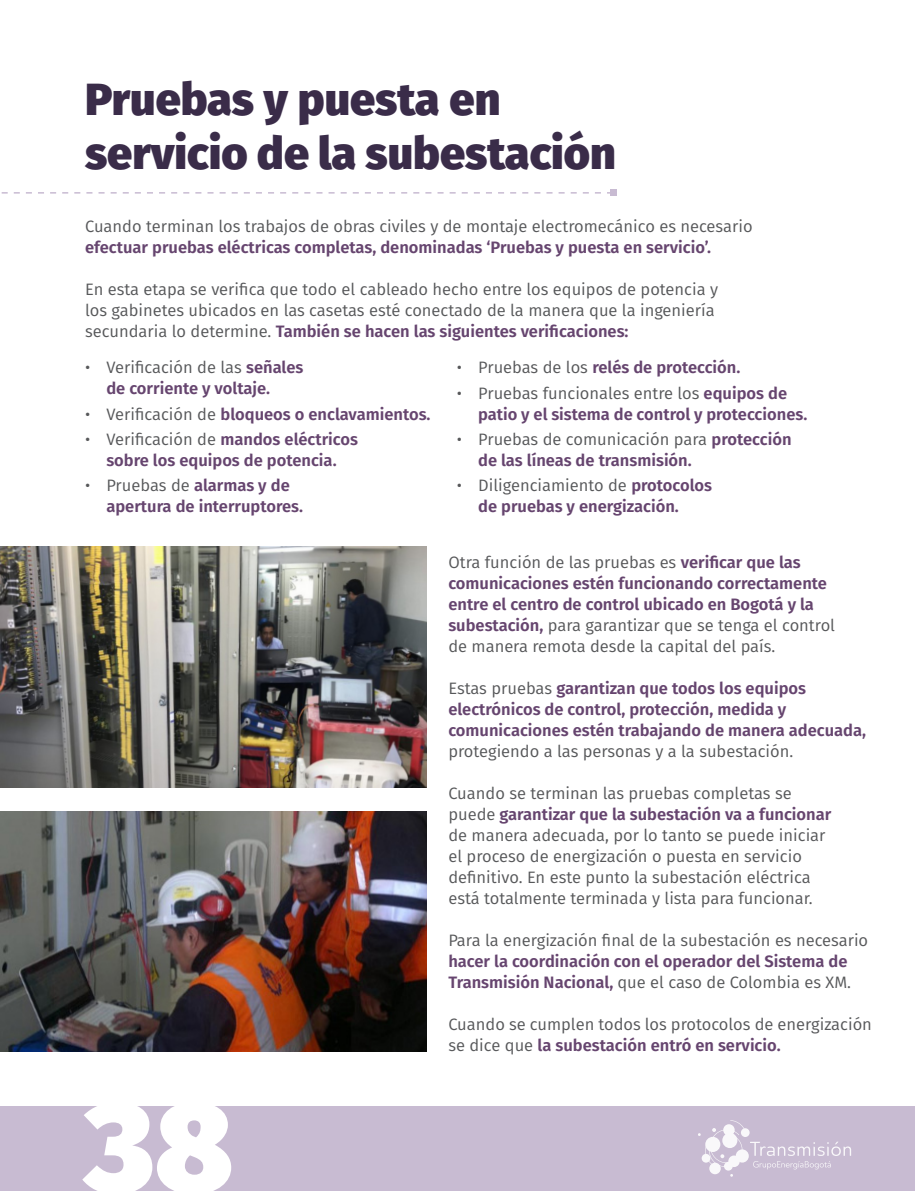
<style>
.page{position:relative;width:915px;height:1191px;background:#fff}
.page>*{position:absolute;margin:0;border:0;box-sizing:border-box;transform-origin:0 0}
.t1{font:900 127.5px "Fira Sans";color:#fff}
.Títulos{font:800 45px/54px "Fira Sans";color:#3a2c49}
.t2{font:16.5px/21px "Fira Sans";color:#57585a}
.t3{font:600 16.5px/21px "Fira Sans";color:#66456f}
.s1{font-weight:600;color:#66456f}
.s2{font-weight:400;color:#57585a}
</style>
<div class="page">
<div style="left:0;top:1106px;width:914px;height:85px;background:#c8bbd2"></div>
<svg style="left:698px;top:1120px;width:152px;height:56px"></svg>
<img style="left:0;top:811px;width:426px;height:240px">
<img style="left:0;top:547px;width:426px;height:240px">
<svg style="left:1px;top:190px;width:614px;height:6px"></svg>
<p class="Títulos" style="left:85px;top:68px;width:532px">Pruebas y puesta en servicio de la subestación</p>
<p class="t2" style="left:85px;top:215px;width:668px">Cuando terminan los trabajos de obras civiles y de montaje electromecánico es necesario <span class="s1">efectuar pruebas eléctricas completas, denominadas ‘Pruebas y puesta en servicio’.</span></p>
<p class="t2" style="left:85px;top:278px;width:634px">En esta etapa se verifica que todo el cableado hecho entre los equipos de potencia y los gabinetes ubicados en las casetas esté conectado de la manera que la ingeniería secundaria lo determine. <span class="s1">También se hacen las siguientes verificaciones:</span></p>
<p class="t3" style="left:106px;top:356px;width:198px;text-indent:-21px"><span class="s2">• Verificación de las</span> señales de corriente y voltaje.</p>
<p class="t3" style="left:85px;top:402px;width:347px"><span class="s2">• Verificación de</span> bloqueos o enclavamientos.</p>
<p class="t3" style="left:85px;top:427px;width:274px;text-align:center"><span class="s2">• Verificación de</span> mandos eléctricos sobre los equipos de potencia.</p>
<p class="t3" style="left:106px;top:474px;width:198px;text-indent:-21px"><span class="s2">• Pruebas de</span> alarmas y de apertura de interruptores.</p>
<p class="t3" style="left:456px;top:356px;width:285px"><span class="s2">• Pruebas de los</span> relés de protección.</p>
<p class="t3" style="left:478px;top:381px;width:330px;text-indent:-21px"><span class="s2">• Pruebas funcionales entre los</span> equipos de patio y el sistema de control y protecciones.</p>
<p class="t3" style="left:478px;top:427px;width:315px;text-indent:-21px"><span class="s2">• Pruebas de comunicación para</span> protección de las líneas de transmisión.</p>
<p class="t3" style="left:478px;top:474px;width:235px;text-indent:-21px"><span class="s2">• Diligenciamiento de</span> protocolos de pruebas y energización.</p>
<p class="t3" style="left:448px;top:551px;width:388px"><span class="s2">Otra función de las pruebas es</span> verificar que las comunicaciones estén funcionando correctamente entre el centro de control ubicado en Bogotá y la subestación, <span class="s2">para garantizar que se tenga el control de manera remota desde la capital del país.</span></p>
<p class="t3" style="left:448px;top:677px;width:419px"><span class="s2">Estas pruebas</span> garantizan que todos los equipos electrónicos de control, protección, medida y comunicaciones estén trabajando de manera adecuada, <span class="s2">protegiendo a las personas y a la subestación.</span></p>
<p class="t2" style="left:448px;top:782px;width:384px">Cuando se terminan las pruebas completas se puede <span class="s1">garantizar que la subestación va a funcionar </span>de manera adecuada, por lo tanto se puede iniciar el proceso de energización o puesta en servicio definitivo. En este punto la subestación eléctrica está totalmente terminada y lista para funcionar.</p>
<p class="t2" style="left:448px;top:929px;width:421px">Para la energización final de la subestación es necesario <span class="s1">hacer la coordinación con el operador del Sistema de<br>Transmisión Nacional,</span> que el caso de Colombia es XM.</p>
<p class="t2" style="left:448px;top:1013px;width:425px">Cuando se cumplen todos los protocolos de energización se dice que <span class="s1">la subestación entró en servicio.</span></p>
<h1 class="t1" style="left:85px;top:1028px;width:149px">38</h1>
</div>
